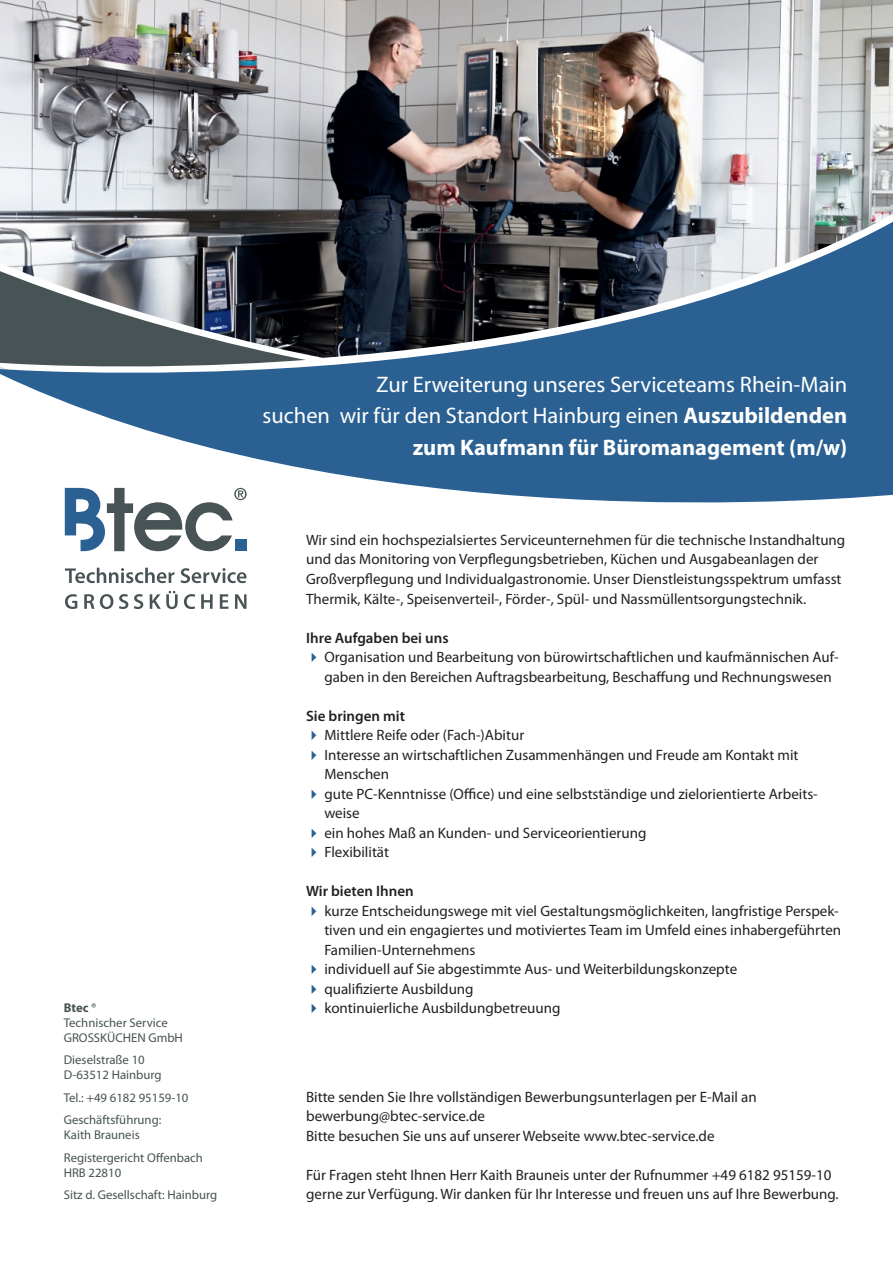
<style>
.page{position:relative;width:893px;height:1263px;background:#fff}
.page>*{position:absolute;margin:0;border:0;box-sizing:border-box;transform-origin:0 0}
.t1{font:22.5px/31.5px "Myriad Pro";color:#fff;text-align:right}
.t2{font:15px/19.5px "Myriad Pro";color:#231f20}
.t3{font:600 15px "Myriad Pro";color:#231f20}
.t4{font:12.75px/15px "Myriad Pro";color:#475354}
.s1{font-weight:700}
.s2{color:#2b6192}
</style>
<div class="page">
<svg style="left:80px;top:544px;width:167px;height:7px"></svg>
<svg style="left:65px;top:568px;width:181px;height:15px"></svg>
<svg style="left:65px;top:591px;width:181px;height:18px"></svg>
<img style="left:0;top:0;width:893px;height:207px">
<img style="left:0;top:207px;width:893px;height:8px">
<svg style="left:0;top:215px;width:893px;height:329px;fill:#2b6192"></svg>
<svg style="left:0;top:258px;width:331px;height:116px;background:#60676d"></svg>
<p class="t4" style="left:64px;top:1000px;width:121px"><span class="s1">Btec</span> ®<br>Technischer Service<br>GROSSKÜCHEN GmbH</p>
<p class="t4" style="left:64px;top:1053px;width:99px">Dieselstraße 10<br>D-63512 Hainburg</p>
<p class="t4" style="left:64px;top:1086px;width:126px;line-height:22.5px">Tel.: +49 6182 95159-10<br>Geschäftsführung:</p>
<p class="t4" style="left:64px;top:1124px;width:141px;line-height:22.5px">Kaith Brauneis<br>Registergericht Offenbach</p>
<p class="t4" style="left:64px;top:1161px;width:155px;line-height:22.5px">HRB 22810<br>Sitz d. Gesellschaft: Hainburg</p>
<h1 class="t1" style="left:262px;top:369px;width:586px">Zur Erweiterung unseres Serviceteams Rhein-Main<br>suchen wir für den Standort Hainburg einen <span class="s1">Auszubildenden zum Kaufmann für Büromanagement (m/w)</span></h1>
<p class="t2" style="left:306px;top:530px;width:541px">Wir sind ein hochspezialsiertes Serviceunternehmen für die technische Instandhaltung und das Monitoring von Verpflegungsbetrieben, Küchen und Ausgabeanlagen der Großverpflegung und Individualgastronomie. Unser Dienstleistungsspektrum umfasst Thermik, Kälte-, Speisenverteil-, Förder-, Spül- und Nassmüllentsorgungstechnik.</p>
<p class="t3" style="left:306px;top:629px;width:144px">Ihre Aufgaben bei uns</p>
<p class="t2" style="left:324px;top:647px;width:516px;text-indent:-18px"><span class="s2">✔</span> Organisation und Bearbeitung von bürowirtschaftlichen und kaufmännischen Auf&shy;gaben in den Bereichen Auftragsbearbeitung, Beschaffung und Rechnungswesen</p>
<p class="t3" style="left:306px;top:707px;width:100px">Sie bringen mit</p>
<p class="t2" style="left:306px;top:725px;width:220px"><span class="s2">✔</span> Mittlere Reife oder (Fach-)Abitur</p>
<p class="t2" style="left:324px;top:745px;width:476px;text-indent:-18px"><span class="s2">✔</span> Interesse an wirtschaftlichen Zusammenhängen und Freude am Kontakt mit<br>Menschen</p>
<p class="t2" style="left:324px;top:784px;width:494px;text-indent:-18px"><span class="s2">✔</span> gute PC-Kenntnisse (Office) und eine selbstständige und zielorientierte Arbeits&shy;weise</p>
<p class="t2" style="left:306px;top:823px;width:342px"><span class="s2">✔</span> ein hohes Maß an Kunden- und Serviceorientierung</p>
<p class="t2" style="left:306px;top:842px;width:84px"><span class="s2">✔</span> Flexibilität</p>
<p class="t3" style="left:306px;top:883px;width:109px">Wir bieten Ihnen</p>
<p class="t2" style="left:324px;top:901px;width:518px;text-indent:-18px"><span class="s2">✔</span> kurze Entscheidungswege mit viel Gestaltungsmöglichkeiten, langfristige Perspek&shy;tiven und ein engagiertes und motiviertes Team im Umfeld eines inhabergeführten<br>Familien-Unternehmens</p>
<p class="t2" style="left:306px;top:959px;width:433px"><span class="s2">✔</span> individuell auf Sie abgestimmte Aus- und Weiterbildungskonzepte</p>
<p class="t2" style="left:306px;top:979px;width:169px"><span class="s2">✔</span> qualifizierte Ausbildung</p>
<p class="t2" style="left:306px;top:998px;width:256px"><span class="s2">✔</span> kontinuierliche Ausbildungbetreuung</p>
<p class="t2" style="left:306px;top:1087px;width:452px">Bitte senden Sie Ihre vollständigen Bewerbungsunterlagen per E-Mail an bewerbung@btec-service.de<br>Bitte besuchen Sie uns auf unserer Webseite www.btec-service.de</p>
<p class="t2" style="left:306px;top:1165px;width:534px">Für Fragen steht Ihnen Herr Kaith Brauneis unter der Rufnummer +49 6182 95159-10 gerne zur Verfügung. Wir danken für Ihr Interesse und freuen uns auf Ihre Bewerbung.</p>
</div>
